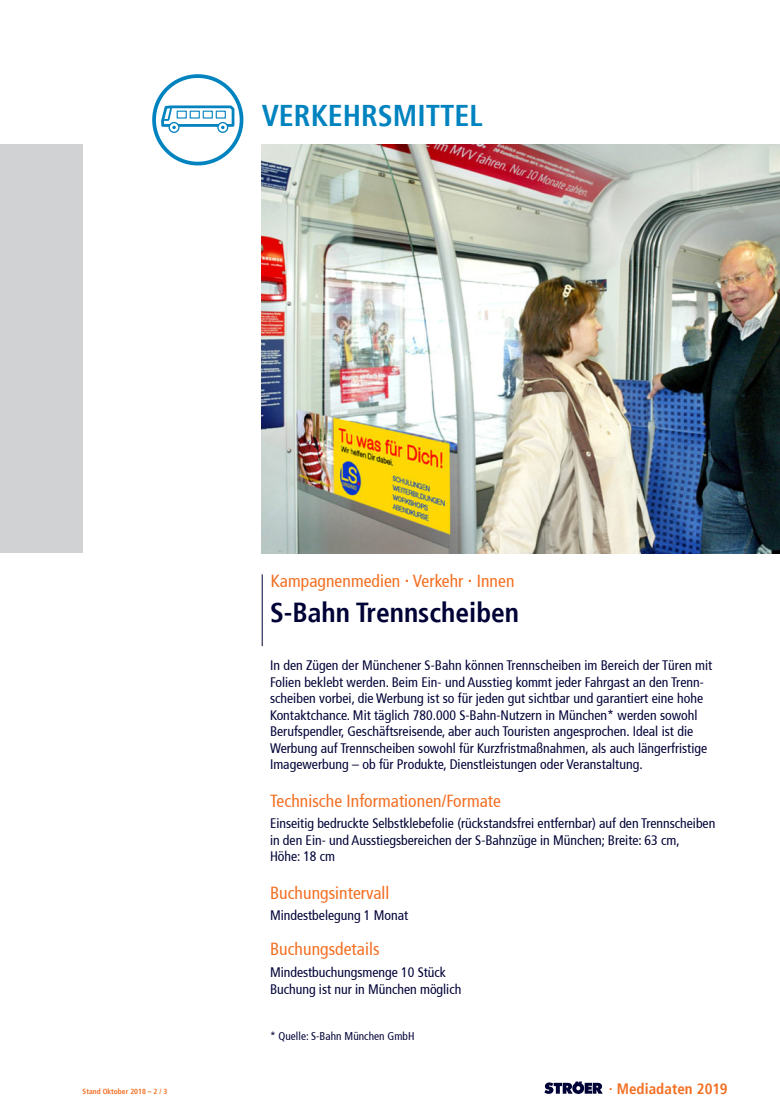
<style>
.page{position:relative;width:780px;height:1117px;background:#fff}
.page>*{position:absolute;margin:0;border:0;box-sizing:border-box;transform-origin:0 0}
.t1{font:700 condensed 30px "Stroeer Frutiger";color:#0083bf}
.t2{font:700 condensed 27.5px "Stroeer Frutiger";color:#000236}
.t3{font:condensed 17.5px "Stroeer Frutiger";letter-spacing:.005em;color:#f36e21}
.t4{font:700 condensed 15px "Stroeer Frutiger";letter-spacing:.005em;color:#f36e21}
.t5{font:condensed 13.75px/16.5px "Stroeer Frutiger";color:#000236}
.t6{font:condensed 11.25px "Stroeer Frutiger";letter-spacing:.005em;color:#000236}
.t7{font:700 condensed 7.5px "Stroeer Frutiger";color:#f36e21}
</style>
<div class="page">
<div style="left:0;top:145px;width:83px;height:408px;background:#d1d2d4"></div>
<hr style="left:262px;top:574px;width:1px;height:72px;background:#000236">
<div style="left:152px;top:74px;width:91px;height:91px;border:4px solid #0083bf;border-radius:50%"></div>
<div style="left:168px;top:122px;width:11px;height:11px;border:1px solid #0083bf;border-radius:50%"></div>
<div style="left:217px;top:122px;width:11px;height:11px;border:1px solid #0083bf;border-radius:50%"></div>
<svg style="left:161px;top:104px;width:75px;height:25px"></svg>
<div style="left:177px;top:111px;width:10px;height:7px;border:1px solid #0083bf"></div>
<div style="left:190px;top:111px;width:10px;height:7px;border:1px solid #0083bf"></div>
<div style="left:203px;top:111px;width:10px;height:7px;border:1px solid #0083bf"></div>
<div style="left:216px;top:111px;width:10px;height:7px;border:1px solid #0083bf"></div>
<img style="left:262px;top:145px;width:518px;height:408px">
<svg style="left:544px;top:1081px;width:58px;height:12px"></svg>
<h1 class="t1" style="left:262px;top:97px;width:223px">VERKEHRSMITTEL</h1>
<p class="t3" style="left:271px;top:571px;width:245px">Kampagnenmedien <sup>.</sup> Verkehr <sup>.</sup> Innen</p>
<h2 class="t2" style="left:270px;top:595px;width:251px">S-Bahn Trennscheiben</h2>
<p class="t5" style="left:270px;top:657px;width:444px">In den Zügen der Münchener S-Bahn können Trennscheiben im Bereich der Türen mit Folien beklebt werden. Beim Ein- und Ausstieg kommt jeder Fahrgast an den Trenn&shy;scheiben vorbei, die Werbung ist so für jeden gut sichtbar und garantiert eine hohe Kontaktchance. Mit täglich 780.000 S-Bahn-Nutzern in München* werden sowohl Berufspendler, Geschäftsreisende, aber auch Touristen angesprochen. Ideal ist die Werbung auf Trennscheiben sowohl für Kurzfristmaßnahmen, als auch längerfristige Imagewerbung – ob für Produkte, Dienstleistungen oder Veranstaltung.</p>
<p class="t3" style="left:270px;top:790px;width:232px">Technische Informationen/Formate</p>
<p class="t5" style="left:270px;top:815px;width:447px">Einseitig bedruckte Selbstklebefolie (rückstandsfrei entfernbar) auf den Trennscheiben in den Ein- und Ausstiegsbereichen der S-Bahnzüge in München; Breite: 63 cm,<br>Höhe: 18 cm</p>
<p class="t3" style="left:270px;top:882px;width:121px">Buchungsintervall</p>
<p class="t5" style="left:270px;top:907px;width:140px">Mindestbelegung 1 Monat</p>
<p class="t3" style="left:270px;top:938px;width:111px">Buchungsdetails</p>
<p class="t5" style="left:270px;top:963px;width:193px">Mindestbuchungsmenge 10 Stück<br>Buchung ist nur in München möglich</p>
<p class="t6" style="left:270px;top:1029px;width:146px">* Quelle: S-Bahn München GmbH</p>
<p class="t7" style="left:83px;top:1086px;width:86px">Stand Oktober 2018 – 2 / 3</p>
<p class="t4" style="left:616px;top:1079px;width:112px">Mediadaten 2019</p>
<p class="t4" style="left:608px;top:1075px;width:5px">.</p>
</div>
